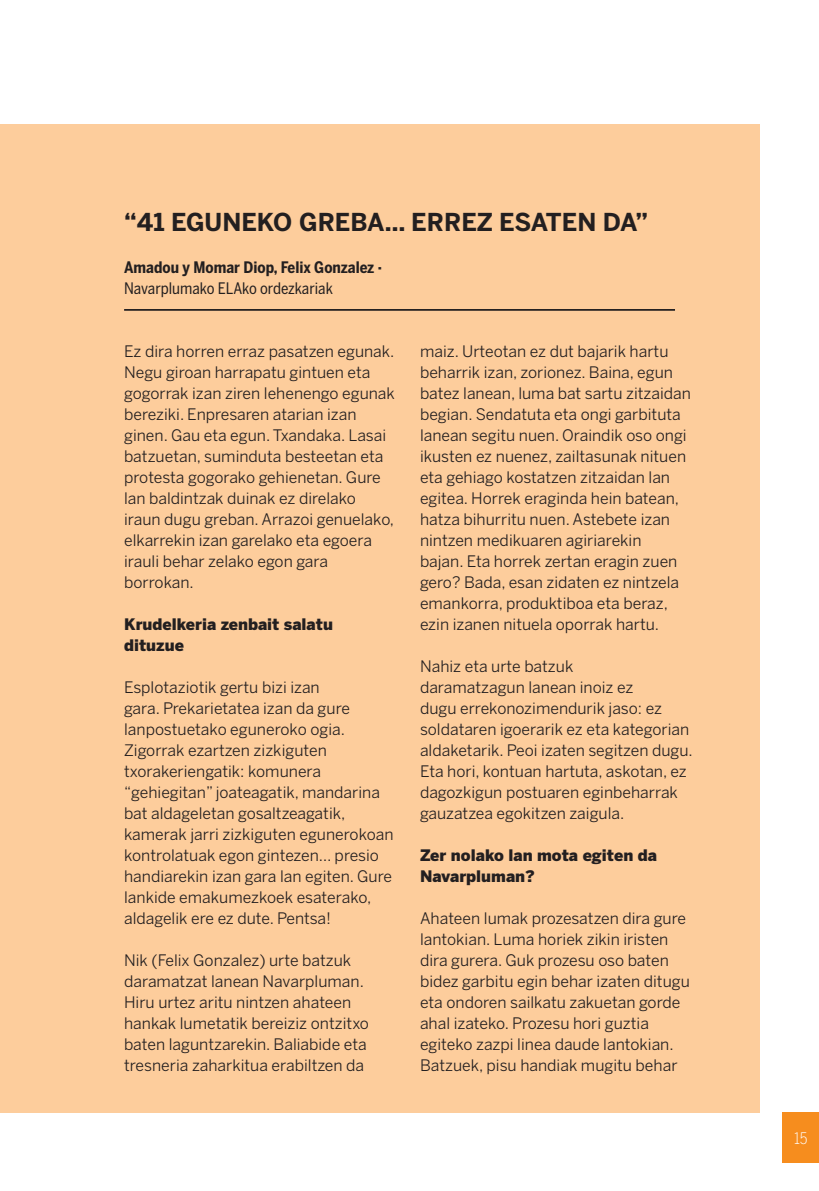
<style>
.page{position:relative;width:819px;height:1191px;background:#fff}
.page>*{position:absolute;margin:0;border:0;box-sizing:border-box;transform-origin:0 0}
.t1{font:700 24.5px "Benton Sans";color:#231f20}
.t2{font:15.75px/21px "Benton Sans";color:#231f20}
.t3{font:900 15.75px/21px "Benton Sans";color:#231f20}
.t4{font:700 15.75px "Benton Sans Cond";color:#231f20}
.t5{font:15.75px "Benton Sans Cond";color:#231f20}
.t6{font:300 15.75px "Benton Sans Cond";color:#fff}
</style>
<div class="page">
<div style="left:782px;top:1112px;width:37px;height:51px;background:#f68d1e"></div>
<div style="left:0;top:124px;width:759px;height:988px;background:#fdcd9c"></div>
<hr style="left:124px;top:309px;width:551px;height:2px;background:#231f20">
<h1 class="t1" style="left:124px;top:208px;width:525px">“41 EGUNEKO GREBA… ERREZ ESATEN DA”</h1>
<p class="t4" style="left:124px;top:258px;width:259px">Amadou y Momar Diop, Felix Gonzalez ·</p>
<p class="t5" style="left:124px;top:279px;width:210px">Navarplumako ELAko ordezkariak</p>
<p class="t2" style="left:124px;top:341px;width:272px">Ez dira horren erraz pasatzen egunak.<br>Negu giroan harrapatu gintuen eta gogorrak izan ziren lehenengo egunak bereziki. Enpresaren atarian izan ginen. Gau eta egun. Txandaka. Lasai batzuetan, suminduta besteetan eta protesta gogorako gehienetan. Gure lan baldintzak duinak ez direlako iraun dugu greban. Arrazoi genuelako, elkarrekin izan garelako eta egoera irauli behar zelako egon gara borrokan.</p>
<p class="t3" style="left:124px;top:614px;width:210px">Krudelkeria zenbait salatu dituzue</p>
<p class="t2" style="left:124px;top:677px;width:271px">Esplotaziotik gertu bizi izan<br>gara. Prekarietatea izan da gure lanpostuetako eguneroko ogia.<br>Zigorrak ezartzen zizkiguten txorakeriengatik: komunera “gehiegitan” joateagatik, mandarina bat aldageletan gosaltzeagatik, kamerak jarri zizkiguten egunerokoan kontrolatuak egon gintezen… presio handiarekin izan gara lan egiten. Gure lankide emakumezkoek esaterako, aldagelik ere ez dute. Pentsa!</p>
<p class="t2" style="left:124px;top:950px;width:246px">Nik (Felix Gonzalez) urte batzuk daramatzat lanean Navarpluman.<br>Hiru urtez aritu nintzen ahateen hankak lumetatik bereiziz ontzitxo baten laguntzarekin. Baliabide eta tresneria zaharkitua erabiltzen da</p>
<p class="t2" style="left:420px;top:341px;width:272px">maiz. Urteotan ez dut bajarik hartu beharrik izan, zorionez. Baina, egun batez lanean, luma bat sartu zitzaidan begian. Sendatuta eta ongi garbituta lanean segitu nuen. Oraindik oso ongi ikusten ez nuenez, zailtasunak nituen eta gehiago kostatzen zitzaidan lan egitea. Horrek eraginda hein batean, hatza bihurritu nuen. Astebete izan nintzen medikuaren agiriarekin<br>bajan. Eta horrek zertan eragin zuen gero? Bada, esan zidaten ez nintzela emankorra, produktiboa eta beraz, ezin izanen nituela oporrak hartu.</p>
<p class="t2" style="left:420px;top:655px;width:274px">Nahiz eta urte batzuk<br>daramatzagun lanean inoiz ez<br>dugu errekonozimendurik jaso: ez soldataren igoerarik ez eta kategorian aldaketarik. Peoi izaten segitzen dugu.<br>Eta hori, kontuan hartuta, askotan, ez dagozkigun postuaren eginbeharrak gauzatzea egokitzen zaigula.</p>
<p class="t3" style="left:420px;top:844px;width:239px">Zer nolako lan mota egiten da<br>Navarpluman?</p>
<p class="t2" style="left:420px;top:907px;width:271px">Ahateen lumak prozesatzen dira gure lantokian. Luma horiek zikin iristen dira gurera. Guk prozesu oso baten bidez garbitu egin behar izaten ditugu eta ondoren sailkatu zakuetan gorde ahal izateko. Prozesu hori guztia egiteko zazpi linea daude lantokian.<br>Batzuek, pisu handiak mugitu behar</p>
<p class="t6" style="left:794px;top:1129px;width:15px">15</p>
</div>
